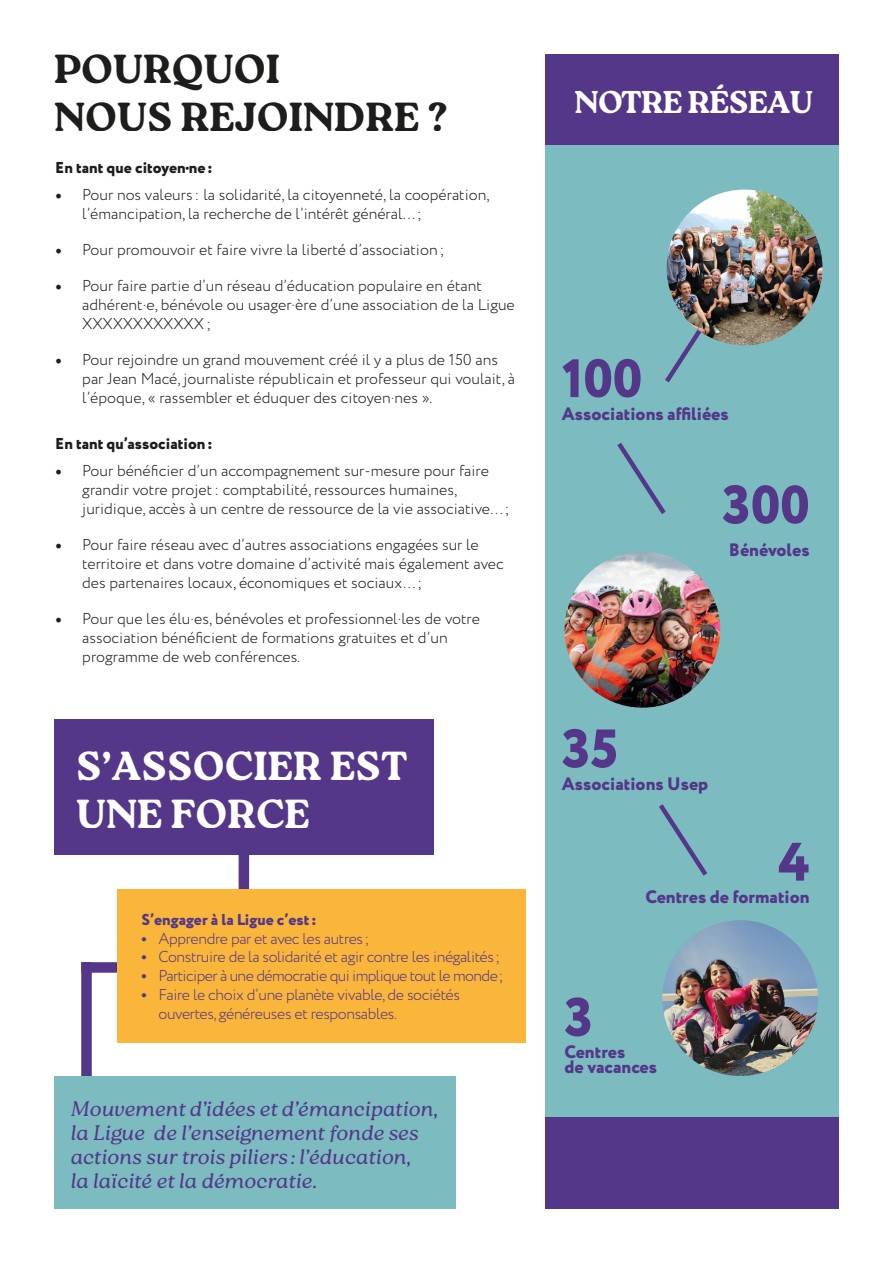
<style>
.page{position:relative;width:893px;height:1263px;background:#fff}
.page>*{position:absolute;margin:0;border:0;box-sizing:border-box;transform-origin:0 0}
.t1{font:800 54px "Circe";color:#543789}
.t2{font:900 40.5px/48px "Roca";color:#1d1d1b}
.t3{font:900 40.5px/48px "Roca";color:#fff}
.t4{font:900 31.5px "Roca";letter-spacing:-.02em;color:#fff}
.t5{font:italic 300 21px/24px "Roca";color:#543789}
.t6{font:800 18px/15px "Circe";color:#543789}
.t7{font:300 15.75px/18.9px "Circe";color:#1d1d1b}
.t8{font:300 15.75px/18.9px "Circe";letter-spacing:-.025em;color:#543789}
.t9{font:800 15.75px "Circe";color:#1d1d1b}
.t10{font:800 15.75px "Circe";color:#543789}
.s1{font-family:"Minion Pro";font-weight:400;font-size:18px}
.s2{font-weight:700;font-size:18px}
</style>
<div class="page">
<div style="left:545px;top:54px;width:294px;height:91px;background:#543789"></div>
<div style="left:239px;top:799px;width:10px;height:159px;background:#543789"></div>
<div style="left:81px;top:962px;width:221px;height:11px;background:#543789"></div>
<div style="left:81px;top:962px;width:11px;height:180px;background:#543789"></div>
<div style="left:545px;top:145px;width:294px;height:973px;background:#7cbcc1"></div>
<svg style="left:665px;top:306px;width:53px;height:77px"></svg>
<svg style="left:617px;top:443px;width:49px;height:71px"></svg>
<svg style="left:659px;top:804px;width:49px;height:72px"></svg>
<img style="left:662px;top:920px;width:156px;height:156px;border-radius:78px">
<img style="left:564px;top:552px;width:156px;height:156px;border-radius:78px">
<img style="left:667px;top:190px;width:155px;height:155px;border-radius:78px">
<div style="left:117px;top:889px;width:409px;height:153px;background:#fab63a"></div>
<div style="left:54px;top:719px;width:380px;height:136px;background:#543789"></div>
<div style="left:54px;top:1076px;width:401px;height:133px;background:#7cbcc1"></div>
<div style="left:545px;top:1118px;width:294px;height:91px;background:#543789"></div>
<p class="t2" style="left:54px;top:45px;width:395px">POURQUOI<br>NOUS REJOINDRE ?</p>
<p class="t9" style="left:55px;top:157px;width:159px">En tant que citoyen·ne:</p>
<p class="t7" style="left:82px;top:186px;width:409px;text-indent:-27px"><span class="s1">•</span> Pour nos valeurs : la solidarité, la citoyenneté, la coopération, l’émancipation, la recherche de l’intérêt général…;</p>
<p class="t7" style="left:55px;top:241px;width:391px"><span class="s1">•</span> Pour promouvoir et faire vivre la liberté d’association;</p>
<p class="t7" style="left:82px;top:277px;width:434px;text-indent:-27px"><span class="s1">•</span> Pour faire partie d’un réseau d’éducation populaire en étant adhérent·e, bénévole ou usager·ère d’une association de la Ligue<br>XXXXXXXXXXXX;</p>
<p class="t7" style="left:82px;top:350px;width:434px;text-indent:-27px"><span class="s1">•</span> Pour rejoindre un grand mouvement créé il y a plus de 150 ans par Jean Macé, journaliste républicain et professeur qui voulait, à l’époque, « rassembler et éduquer des citoyen·nes ».</p>
<p class="t9" style="left:55px;top:433px;width:159px">En tant qu’association:</p>
<p class="t7" style="left:82px;top:462px;width:429px;text-indent:-27px"><span class="s1">•</span> Pour bénéficier d’un accompagnement sur-mesure pour faire grandir votre projet: comptabilité, ressources humaines, juridique, accès à un centre de ressource de la vie associative…;</p>
<p class="t7" style="left:82px;top:536px;width:423px;text-indent:-27px"><span class="s1">•</span> Pour faire réseau avec d’autres associations engagées sur le territoire et dans votre domaine d’activité mais également avec des partenaires locaux, économiques et sociaux…;</p>
<p class="t7" style="left:82px;top:609px;width:399px;text-indent:-27px"><span class="s1">•</span> Pour que les élu·es, bénévoles et professionnel·les de votre association bénéficient de formations gratuites et d’un programme de web conférences.</p>
<p class="t3" style="left:76px;top:742px;width:333px">S’ASSOCIER EST<br>UNE FORCE</p>
<p class="t10" style="left:142px;top:908px;width:176px">S’engager à la Ligue c’est:</p>
<p class="t8" style="left:142px;top:929px;width:229px"><span class="s2">•</span> Apprendre par et avec les autres;</p>
<p class="t8" style="left:142px;top:948px;width:360px"><span class="s2">•</span> Construire de la solidarité et agir contre les inégalités;</p>
<p class="t8" style="left:142px;top:967px;width:364px"><span class="s2">•</span> Participer à une démocratie qui implique tout le monde;</p>
<p class="t8" style="left:159px;top:986px;width:303px;text-indent:-17px"><span class="s2">•</span> Faire le choix d’une planète vivable, de sociétés ouvertes, généreuses et responsables.</p>
<p class="t5" style="left:71px;top:1099px;width:369px">Mouvement d’idées et d’émancipation, la Ligue de l’enseignement fonde ses actions sur trois piliers : l’éducation,<br>la laïcité et la démocratie.</p>
<p class="t4" style="left:574px;top:84px;width:240px">NOTRE RÉSEAU</p>
<p class="t1" style="left:562px;top:342px;width:82px">100</p>
<p class="t6" style="left:562px;top:407px;width:168px">Associations affiliées</p>
<p class="t1" style="left:722px;top:468px;width:89px">300</p>
<p class="t6" style="left:729px;top:544px;width:82px">Bénévoles</p>
<p class="t1" style="left:562px;top:712px;width:58px">35</p>
<p class="t6" style="left:562px;top:777px;width:148px">Associations Usep</p>
<p class="t1" style="left:778px;top:825px;width:33px">4</p>
<p class="t6" style="left:645px;top:890px;width:166px">Centres de formation</p>
<p class="t1" style="left:564px;top:981px;width:30px">3</p>
<p class="t6" style="left:564px;top:1046px;width:94px">Centres<br>de vacances</p>
</div>
